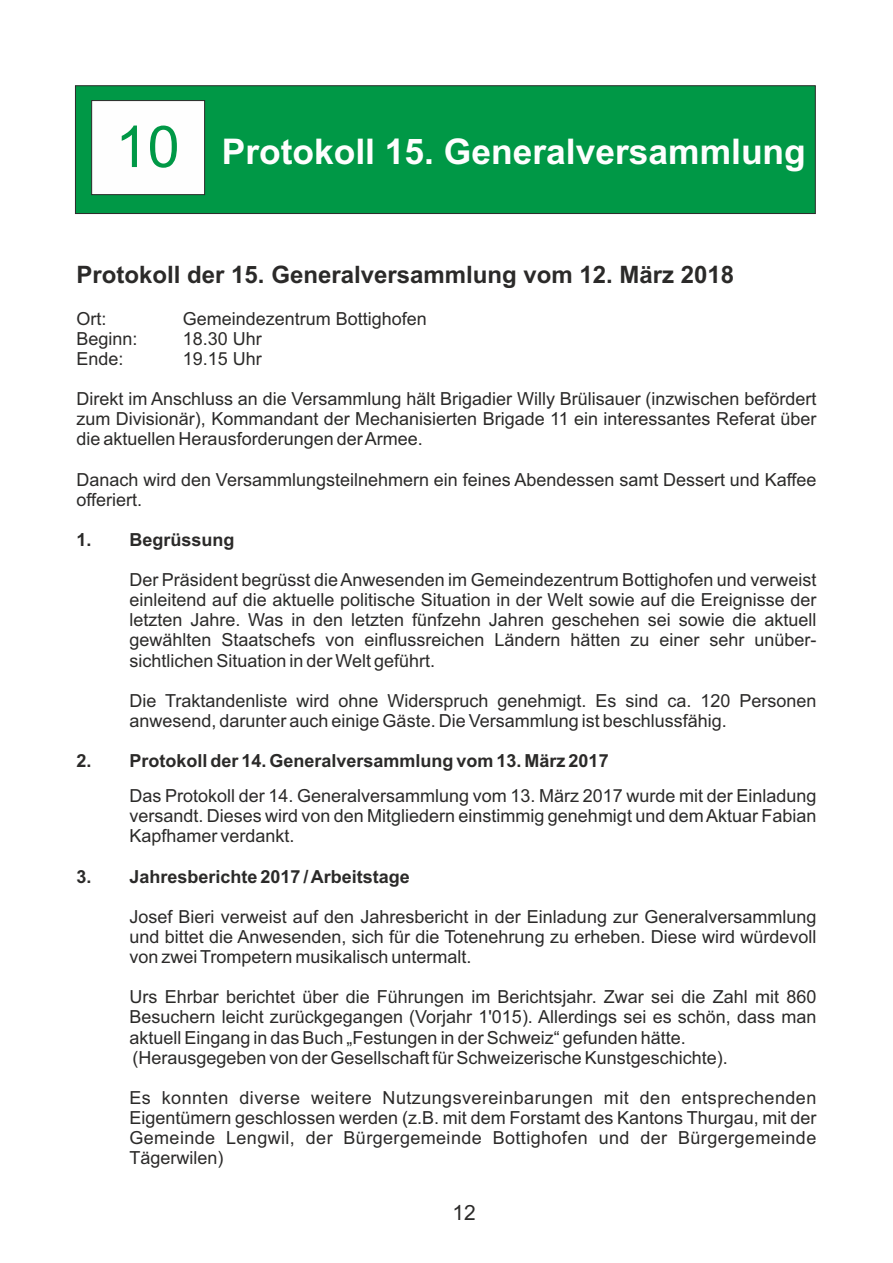
<style>
.page{position:relative;width:893px;height:1263px;background:#fff}
.page>*{position:absolute;margin:0;border:0;box-sizing:border-box;transform-origin:0 0}
.t1{font:700 35.4px "Arial";color:#fefefe}
.t2{font:700 24px "Arial";color:#2b2a29}
.t3{font:21px "Arial";color:#2b2a29}
.t4{font:18px/20.1px "Arial";color:#2b2a29;text-align:justify}
.t5{font:700 18px "Arial";color:#2b2a29}
.s1{font-weight:400;font-size:57.75px;color:#009846}
</style>
<div class="page">
<div style="left:75px;top:85px;width:741px;height:129px;background:#009846"></div>
<svg style="left:91px;top:100px;width:114px;height:95px"></svg>
<h1 class="t1" style="left:115px;top:138px;width:692px"><span class="s1">10</span> Protokoll 15. Generalversammlung</h1>
<h2 class="t2" style="left:77px;top:266px;width:659px">Protokoll der 15. Generalversammlung vom 12. März 2018</h2>
<p class="t4" style="left:77px;top:310px;width:32px">Ort:</p>
<p class="t4" style="left:183px;top:310px;width:246px">Gemeindezentrum Bottighofen</p>
<p class="t4" style="left:77px;top:330px;width:63px">Beginn:</p>
<p class="t4" style="left:183px;top:330px;width:81px">18.30 Uhr</p>
<p class="t4" style="left:77px;top:350px;width:49px">Ende:</p>
<p class="t4" style="left:183px;top:350px;width:81px">19.15 Uhr</p>
<p class="t4" style="left:77px;top:390px;width:741px">Direkt im Anschluss an die Versammlung hält Brigadier Willy Brülisauer (inzwischen befördert zum Divisionär), Kommandant der Mechanisierten Brigade 11 ein interessantes Referat über die aktuellen Herausforderungen der Armee.</p>
<p class="t4" style="left:77px;top:471px;width:741px">Danach wird den Versammlungsteilnehmern ein feines Abendessen samt Dessert und Kaffee offeriert.</p>
<p class="t5" style="left:77px;top:533px;width:159px">1. Begrüssung</p>
<p class="t4" style="left:129px;top:571px;width:688px">Der Präsident begrüsst die Anwesenden im Gemeindezentrum Bottighofen und verweist einleitend auf die aktuelle politische Situation in der Welt sowie auf die Ereignisse der letzten Jahre. Was in den letzten fünfzehn Jahren geschehen sei sowie die aktuell gewählten Staatschefs von einflussreichen Ländern hätten zu einer sehr unüber&shy;sichtlichen Situation in der Welt geführt.</p>
<p class="t4" style="left:129px;top:692px;width:688px">Die Traktandenliste wird ohne Widerspruch genehmigt. Es sind ca. 120 Personen anwesend, darunter auch einige Gäste. Die Versammlung ist beschlussfähig.</p>
<p class="t5" style="left:77px;top:754px;width:534px">2. Protokoll der 14. Generalversammlung vom 13. März 2017</p>
<p class="t4" style="left:129px;top:787px;width:688px">Das Protokoll der 14. Generalversammlung vom 13. März 2017 wurde mit der Einladung versandt. Dieses wird von den Mitgliedern einstimmig genehmigt und dem Aktuar Fabian Kapfhamer verdankt.</p>
<p class="t5" style="left:77px;top:869px;width:335px">3. Jahresberichte 2017 / Arbeitstage</p>
<p class="t4" style="left:129px;top:908px;width:688px">Josef Bieri verweist auf den Jahresbericht in der Einladung zur Generalversammlung und bittet die Anwesenden, sich für die Totenehrung zu erheben. Diese wird würdevoll von zwei Trompetern musikalisch untermalt.</p>
<p class="t4" style="left:129px;top:989px;width:688px;text-align:left">Urs Ehrbar berichtet über die Führungen im Berichtsjahr. Zwar sei die Zahl mit 860<br>Besuchern leicht zurückgegangen (Vorjahr 1'015). Allerdings sei es schön, dass man aktuell Eingang in das Buch „Festungen in der Schweiz“ gefunden hätte. (Herausgegeben von der Gesellschaft für Schweizerische Kunstgeschichte).</p>
<p class="t4" style="left:129px;top:1089px;width:688px">Es konnten diverse weitere Nutzungsvereinbarungen mit den entsprechenden Eigentümern geschlossen werden (z.B. mit dem Forstamt des Kantons Thurgau, mit der Gemeinde Lengwil, der Bürgergemeinde Bottighofen und der Bürgergemeinde Tägerwilen)</p>
<p class="t3" style="left:452px;top:1205px;width:25px">12</p>
</div>
